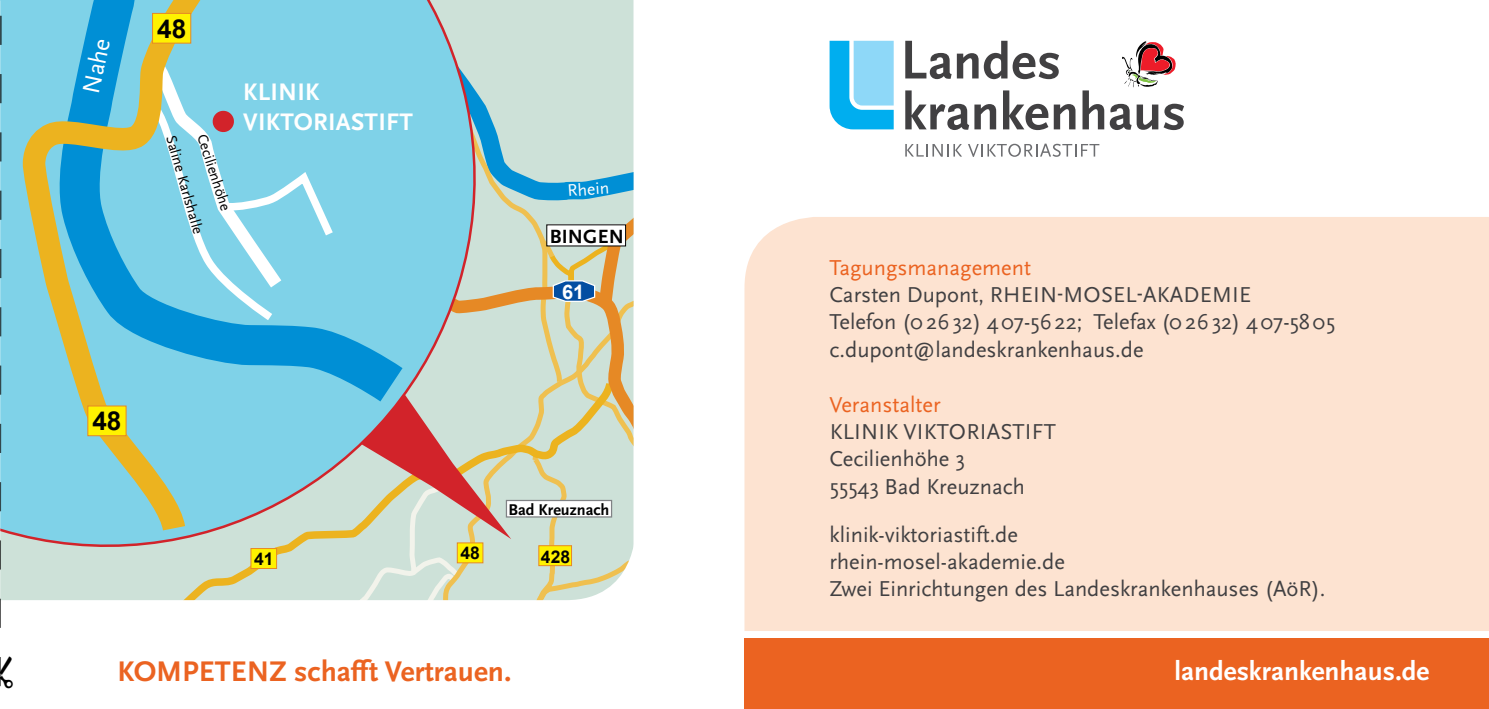
<style>
.page{position:relative;width:1489px;height:709px;background:#fff}
.page>*{position:absolute;margin:0;border:0;box-sizing:border-box;transform-origin:0 0}
.t1{font:700 29.75px "Scala Sans OT";color:#eb6321}
.t2{font:700 27.5px "Scala Sans OT";color:#fff}
.t3{font:700 26px "Arial";color:#000}
.t4{font:700 25px/30px "Scala Sans OT";letter-spacing:.01em;color:#fff}
.t5{font:25px "Scala Sans OT";color:#fff}
.t6{font:22.5px/27px "Scala Sans OT";color:#414042}
.t7{font:22.5px "Scala Sans OT";color:#eb6321}
.t8{font:700 20px "Scala Sans OT";letter-spacing:.01em;color:#000}
.t9{font:700 20px "Arial";color:#fff}
.t10{font:700 17.5px "Arial";color:#000}
.t11{font:17.5px "Scala Sans OT";color:#fff}
.t12{font:700 16.25px "Scala Sans OT";color:#000}
.t13{font:15px "Scala Sans OT";color:#000}
</style>
<div class="page">
<div style="left:744px;top:638px;width:744px;height:71px;background:#eb6321"></div>
<svg style="left:3px;top:0;width:631px;height:601px;background:#9dcdce"></svg>
<div style="left:744px;top:217px;width:744px;height:414px;background:#fde3d1"></div>
<svg style="left:905px;top:144px;width:194px;height:13px"></svg>
<svg style="left:829px;top:41px;width:64px;height:88px;background:#5bc9f4"></svg>
<svg style="left:0;top:0;width:3px;height:687px;background:#87bac7"></svg>
<svg style="left:905px;top:41px;width:278px;height:89px"></svg>
<p class="t5" style="left:78px;top:90px;width:58px;rotate:-78deg">Nahe</p>
<p class="t3" style="left:157px;top:10px;width:31px">48</p>
<p class="t13" style="left:209px;top:132px;width:81px;rotate:72deg">Cecilienhöhe</p>
<p class="t13" style="left:178px;top:133px;width:103px;rotate:74deg">Saline Karlshalle</p>
<p class="t4" style="left:243px;top:78px;width:171px">KLINIK<br>VIKTORIASTIFT</p>
<p class="t3" style="left:92px;top:403px;width:31px">48</p>
<p class="t10" style="left:254px;top:546px;width:21px">41</p>
<p class="t11" style="left:567px;top:181px;width:43px;rotate:-4deg">Rhein</p>
<p class="t8" style="left:549px;top:225px;width:76px">BINGEN</p>
<p class="t9" style="left:562px;top:277px;width:24px">61</p>
<p class="t12" style="left:508px;top:500px;width:102px">Bad Kreuznach</p>
<p class="t10" style="left:460px;top:541px;width:21px">48</p>
<p class="t10" style="left:541px;top:544px;width:31px">428</p>
<p class="t7" style="left:829px;top:255px;width:203px">Tagungsmanagement</p>
<p class="t6" style="left:829px;top:281px;width:507px;line-height:27.8px">Carsten Dupont, RHEIN-MOSEL-AKADEMIE<br>Telefon (02632) 4 07-5622; Telefax (02632) 4 07-5805 c.dupont@landeskrankenhaus.de</p>
<p class="t7" style="left:829px;top:393px;width:113px">Veranstalter</p>
<p class="t6" style="left:829px;top:419px;width:228px">KLINIK VIKTORIASTIFT<br>Cecilienhöhe 3<br>55543 Bad Kreuznach</p>
<p class="t6" style="left:829px;top:521px;width:497px">klinik-viktoriastift.de<br>rhein-mosel-akademie.de<br>Zwei Einrichtungen des Landeskrankenhauses (AöR).</p>
<h1 class="t1" style="left:117px;top:654px;width:396px">KOMPETENZ schafft Vertrauen.</h1>
<p class="t2" style="left:1174px;top:655px;width:256px">landeskrankenhaus.de</p>
</div>
